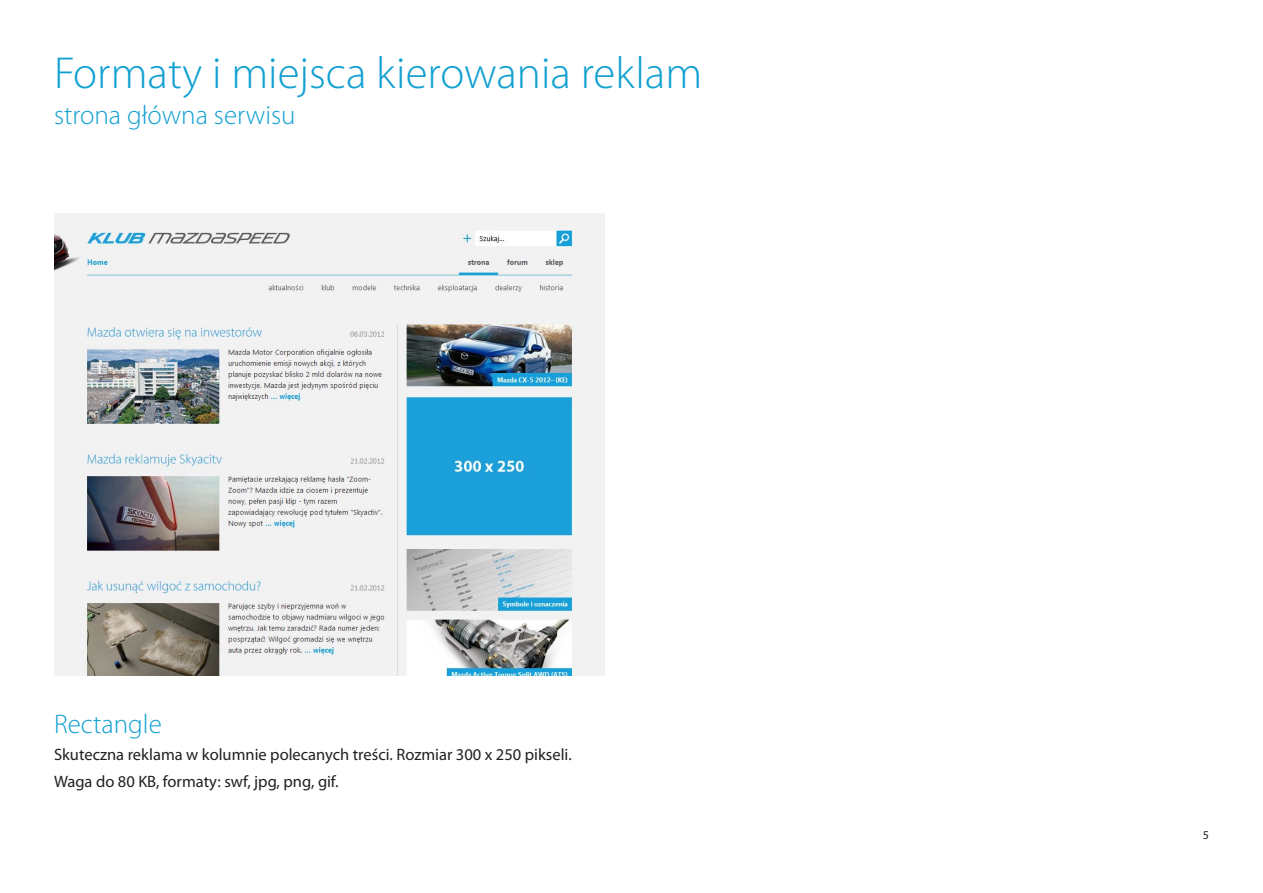
<style>
.page{position:relative;width:1263px;height:893px;background:#fff}
.page>*{position:absolute;margin:0;border:0;box-sizing:border-box;transform-origin:0 0}
.t1{font:300 45px "Myriad Pro";color:#11a0d1}
.t2{font:300 27px "Myriad Pro";color:#11a0d1}
.t3{font:16.5px/27px "Myriad Pro";color:#231f20}
.t4{font:12px "Myriad Pro";color:#231f20}
</style>
<div class="page">
<img style="left:54px;top:213px;width:551px;height:462px">
<h1 class="t1" style="left:54px;top:48px;width:650px">Formaty i miejsca kierowania reklam</h1>
<h2 class="t2" style="left:54px;top:100px;width:243px">strona główna serwisu</h2>
<h2 class="t2" style="left:54px;top:709px;width:109px">Rectangle</h2>
<p class="t3" style="left:54px;top:740px;width:519px">Skuteczna reklama w kolumnie polecanych treści. Rozmiar 300 x 250 pikseli.<br>Waga do 80 KB, formaty: swf, jpg, png, gif.</p>
<p class="t4" style="left:1203px;top:827px;width:8px">5</p>
</div>
